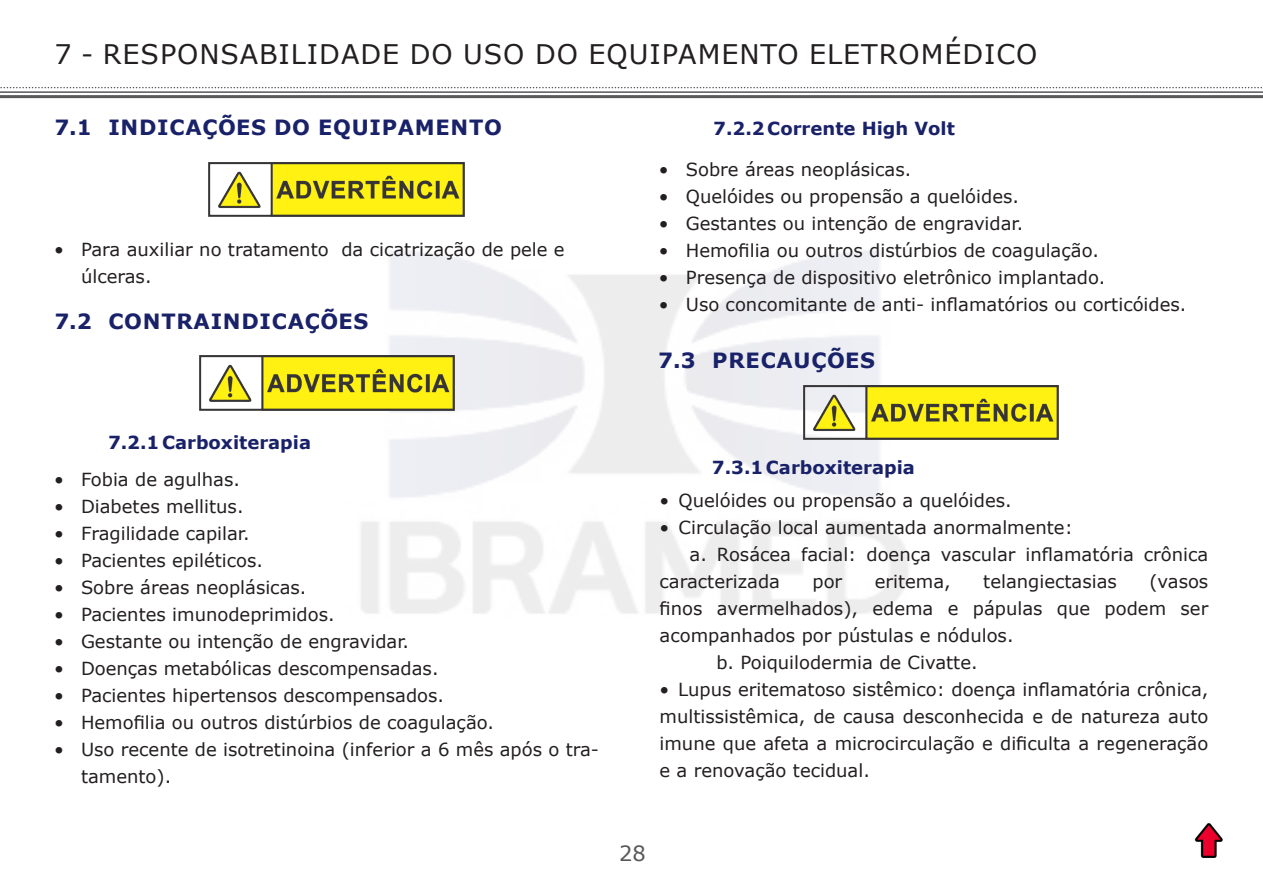
<style>
.page{position:relative;width:1263px;height:893px;background:#fff}
.page>*{position:absolute;margin:0;border:0;box-sizing:border-box;transform-origin:0 0}
.t1{font:27px "Verdana";letter-spacing:.035em;color:#231f20}
.t2{font:700 21px "Verdana";letter-spacing:.035em;color:#192169}
.t3{font:21px "Verdana";color:#57585a}
.t4{font:18px/27px "Verdana";color:#231f20}
.t5{font:700 18px "Verdana";color:#192169}
</style>
<div class="page">
<svg style="left:0;top:87px;width:1262px;height:1px"></svg>
<hr style="left:0;top:91px;width:1263px;height:2px;background:#57585a">
<hr style="left:0;top:95px;width:1263px;height:3px;background:#57585a">
<img style="left:1194px;top:823px;width:29px;height:35px">
<img style="left:327px;top:251px;width:592px;height:362px">
<img style="left:208px;top:162px;width:256px;height:54px">
<img style="left:199px;top:356px;width:256px;height:54px">
<img style="left:803px;top:385px;width:256px;height:54px">
<p class="t1" style="left:54px;top:36px;width:984px">7 - RESPONSABILIDADE DO USO DO EQUIPAMENTO ELETROMÉDICO</p>
<p class="t2" style="left:54px;top:112px;width:449px">7.1 INDICAÇÕES DO EQUIPAMENTO</p>
<p class="t4" style="left:81px;top:235px;width:485px;text-indent:-27px">• Para auxiliar no tratamento da cicatrização de pele e úlceras.</p>
<p class="t2" style="left:54px;top:306px;width:316px">7.2 CONTRAINDICAÇÕES</p>
<p class="t5" style="left:713px;top:116px;width:243px">7.2.2 Corrente High Volt</p>
<p class="t4" style="left:659px;top:155px;width:254px">• Sobre áreas neoplásicas.</p>
<p class="t4" style="left:659px;top:182px;width:362px">• Quelóides ou propensão a quelóides.</p>
<p class="t4" style="left:659px;top:209px;width:366px">• Gestantes ou intenção de engravidar.</p>
<p class="t4" style="left:659px;top:236px;width:442px">• Hemofilia ou outros distúrbios de coagulação.</p>
<p class="t4" style="left:659px;top:263px;width:448px">• Presença de dispositivo eletrônico implantado.</p>
<p class="t4" style="left:659px;top:290px;width:529px">• Uso concomitante de anti- inflamatórios ou corticóides.</p>
<p class="t2" style="left:658px;top:346px;width:218px">7.3 PRECAUÇÕES</p>
<p class="t5" style="left:108px;top:429px;width:205px">7.2.1 Carboxiterapia</p>
<p class="t4" style="left:54px;top:466px;width:187px">• Fobia de agulhas.</p>
<p class="t4" style="left:54px;top:493px;width:191px">• Diabetes mellitus.</p>
<p class="t4" style="left:54px;top:520px;width:197px">• Fragilidade capilar.</p>
<p class="t4" style="left:54px;top:547px;width:210px">• Pacientes epiléticos.</p>
<p class="t4" style="left:54px;top:574px;width:254px">• Sobre áreas neoplásicas.</p>
<p class="t4" style="left:54px;top:601px;width:282px">• Pacientes imunodeprimidos.</p>
<p class="t4" style="left:54px;top:628px;width:357px">• Gestante ou intenção de engravidar.</p>
<p class="t4" style="left:54px;top:655px;width:386px">• Doenças metabólicas descompensadas.</p>
<p class="t4" style="left:54px;top:682px;width:392px">• Pacientes hipertensos descompensados.</p>
<p class="t4" style="left:54px;top:709px;width:442px">• Hemofilia ou outros distúrbios de coagulação.</p>
<p class="t4" style="left:81px;top:736px;width:519px;text-indent:-27px">• Uso recente de isotretinoina (inferior a 6 mês após o tra&shy;tamento).</p>
<p class="t5" style="left:712px;top:454px;width:205px">7.3.1 Carboxiterapia</p>
<p class="t4" style="left:659px;top:487px;width:354px">• Quelóides ou propensão a quelóides.</p>
<p class="t4" style="left:659px;top:514px;width:415px">• Circulação local aumentada anormalmente:</p>
<p class="t4" style="left:659px;top:541px;width:550px;text-indent:30px">a. Rosácea facial: doença vascular inflamatória crônica caracterizada</p>
<p class="t4" style="left:659px;top:568px;width:550px;text-align:justify;text-indent:490px">(vasos finos avermelhados), edema e pápulas que podem ser acompanhados por pústulas e nódulos.</p>
<p class="t4" style="left:716px;top:649px;width:263px">b. Poiquilodermia de Civatte.</p>
<p class="t4" style="left:659px;top:676px;width:550px;text-align:justify">• Lupus eritematoso sistêmico: doença inflamatória crônica, multissistêmica, de causa desconhecida e de natureza auto imune que afeta a microcirculação e dificulta a regeneração e a renovação tecidual.</p>
<p class="t4" style="left:812px;top:568px;width:31px">por</p>
<p class="t4" style="left:875px;top:568px;width:78px">eritema,</p>
<p class="t4" style="left:983px;top:568px;width:135px">telangiectasias</p>
<p class="t3" style="left:619px;top:839px;width:28px">28</p>
</div>
